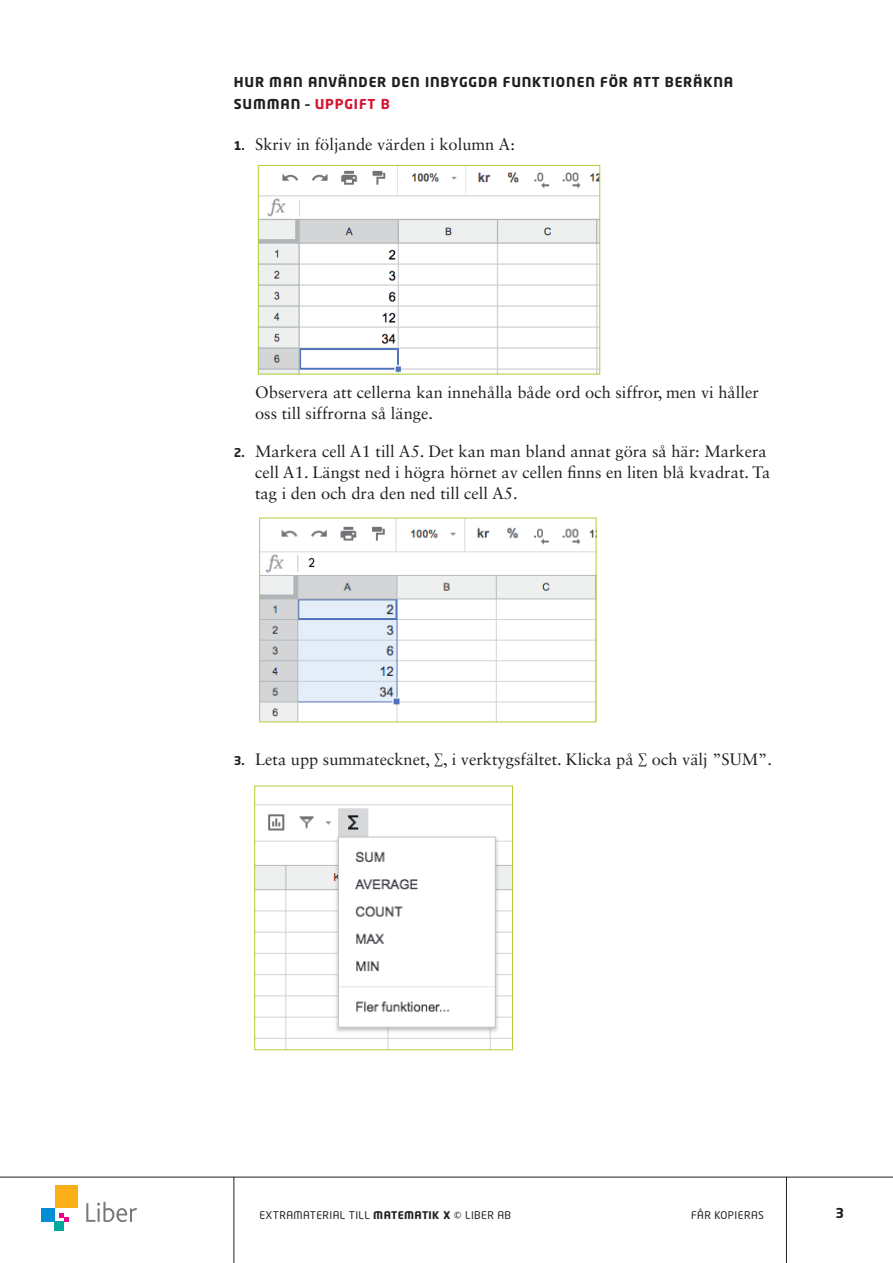
<style>
.page{position:relative;width:893px;height:1263px;background:#fff}
.page>*{position:absolute;margin:0;border:0;box-sizing:border-box;transform-origin:0 0}
.t1{font:16.5px/21px "Sabon LT Std";color:#231f20}
.t2{font:700 13.5px/22.5px "Neo Tech Std";letter-spacing:.06em;color:#231f20}
.t3{font:10.5px "Neo Tech Std";letter-spacing:.04em;color:#231f20}
.s1{color:#d21532}
.s2{font-family:"Neo Tech Std";font-weight:700;font-size:12px}
.s3{font-weight:700}
</style>
<div class="page">
<hr style="left:0;top:1177px;width:893px;height:1px;background:#231f20">
<hr style="left:234px;top:1177px;width:1px;height:86px;background:#231f20">
<hr style="left:786px;top:1177px;width:1px;height:86px;background:#231f20">
<div style="left:55px;top:1222px;width:9px;height:9px;background:#00a99d"></div>
<div style="left:41px;top:1208px;width:14px;height:14px;background:#008fd5"></div>
<div style="left:55px;top:1185px;width:22px;height:23px;background:#faaf18"></div>
<svg style="left:59px;top:1213px;width:9px;height:9px"></svg>
<svg style="left:86px;top:1202px;width:51px;height:20px"></svg>
<img style="left:260px;top:167px;width:338px;height:205px">
<div style="left:258px;top:165px;width:342px;height:209px;border:1px solid #aed036"></div>
<img style="left:261px;top:520px;width:333px;height:200px">
<img style="left:256px;top:804px;width:255px;height:244px">
<div style="left:254px;top:786px;width:259px;height:264px;border:1px solid #aed036"></div>
<p class="t2" style="left:234px;top:70px;width:501px">HUR MAN ANVÄNDER DEN INBYGGDA FUNKTIONEN FÖR ATT BERÄKNA<br>SUMMAN – <span class="s1">UPPGIFT B</span></p>
<p class="t1" style="left:234px;top:133px;width:283px"><span class="s2">1.</span> Skriv in följande värden i kolumn A:</p>
<p class="t1" style="left:255px;top:382px;width:505px">Observera att cellerna kan innehålla både ord och siffror, men vi håller oss till siffrorna så länge.</p>
<p class="t1" style="left:255px;top:441px;width:517px;text-indent:-21px"><span class="s2">2.</span> Markera cell A1 till A5. Det kan man bland annat göra så här: Markera cell A1. Längst ned i högra hörnet av cellen finns en liten blå kvadrat. Ta tag i den och dra den ned till cell A5.</p>
<p class="t1" style="left:234px;top:748px;width:540px"><span class="s2">3.</span> Leta upp summatecknet, ∑, i verktygsfältet. Klicka på ∑ och välj ”SUM”.</p>
<p class="t3" style="left:259px;top:1208px;width:253px">EXTRAMATERIAL TILL <span class="s3">MATEMATIK X</span> © LIBER AB</p>
<p class="t3" style="left:691px;top:1208px;width:74px">FÅR KOPIERAS</p>
<p class="t2" style="left:835px;top:1201px;width:10px">3</p>
</div>
